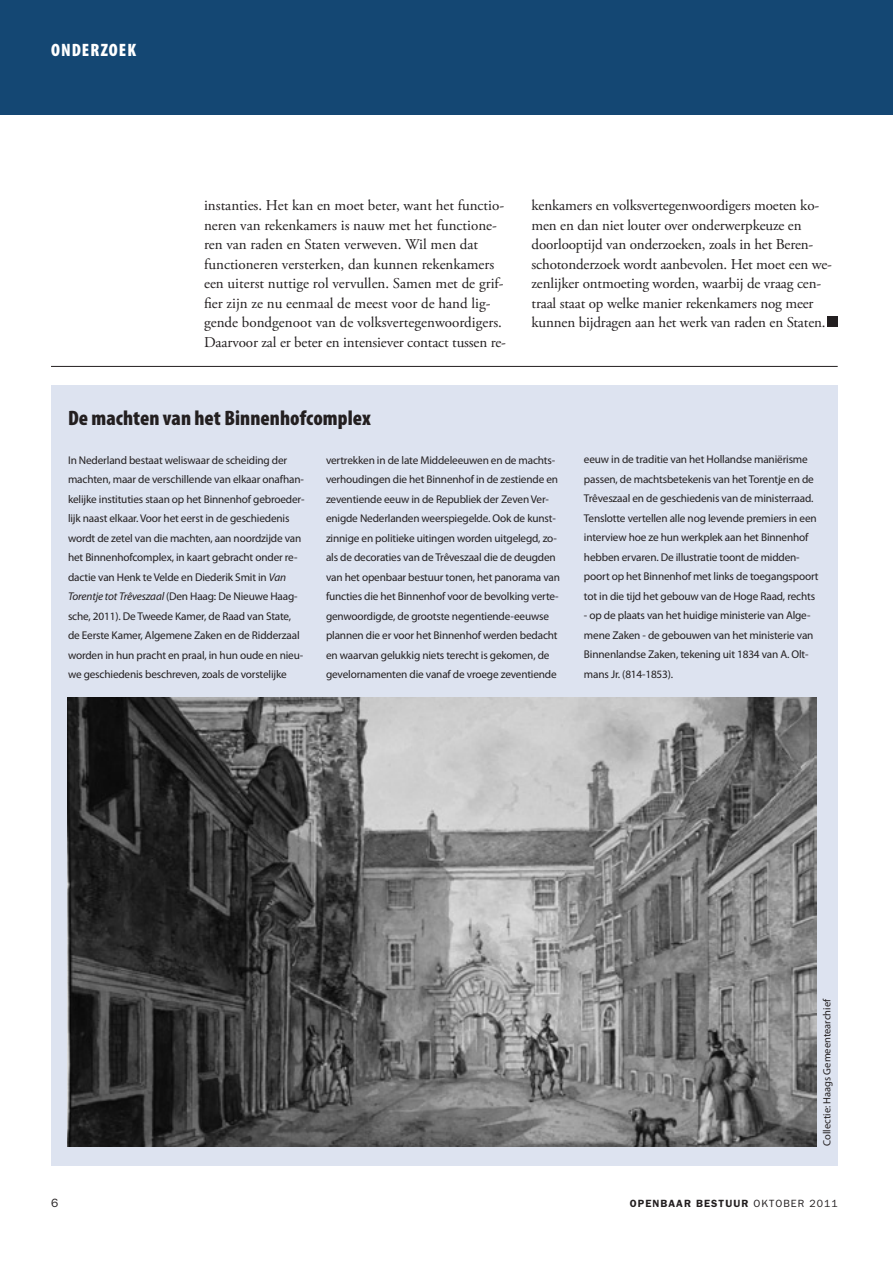
<style>
.page{position:relative;width:893px;height:1263px;background:#fff}
.page>*{position:absolute;margin:0;border:0;box-sizing:border-box;transform-origin:0 0}
.t1{font:900 condensed 21px "Myriad Pro";letter-spacing:.005em;color:#231f20}
.t2{font:900 condensed 18px "Myriad Pro";letter-spacing:.06em;color:#fff}
.t3{font:15px/19.5px "Adobe Garamond Pro";letter-spacing:-.01em;color:#231f20}
.t4{font:12px "ITC Franklin Gothic Std";color:#231f20}
.t5{font:11.25px/19.5px "Myriad Pro";letter-spacing:-.015em;color:#231f20}
.t6{font:10.5px "Myriad Pro";color:#231f20}
.t7{font:600 10.5px "ITC Franklin Gothic Std";letter-spacing:.1em;color:#231f20}
.s1{font-style:italic}
.s2{font-weight:400}
</style>
<div class="page">
<div style="left:0;top:0;width:893px;height:115px;background:#144773"></div>
<div style="left:827px;top:316px;width:11px;height:11px;background:#231f20"></div>
<div style="left:51px;top:386px;width:787px;height:779px;background:#dde3f0"></div>
<hr style="left:51px;top:366px;width:787px;height:1px;background:#231f20">
<img style="left:67px;top:697px;width:749px;height:449px">
<h2 class="t2" style="left:51px;top:38px;width:87px">ONDERZOEK</h2>
<p class="t3" style="left:204px;top:196px;width:303px">instanties. Het kan en moet beter, want het functio&shy;neren van rekenkamers is nauw met het functione&shy;ren van raden en Staten verweven. Wil men dat functioneren versterken, dan kunnen rekenkamers een uiterst nuttige rol vervullen. Samen met de grif&shy;fier zijn ze nu eenmaal de meest voor de hand lig&shy;gende bondgenoot van de volksvertegenwoordigers.<br>Daarvoor zal er beter en intensiever contact tussen re-</p>
<p class="t3" style="left:531px;top:196px;width:302px">kenkamers en volksvertegenwoordigers moeten ko&shy;men en dan niet louter over onderwerpkeuze en doorlooptijd van onderzoeken, zoals in het Beren&shy;schotonderzoek wordt aanbevolen. Het moet een we&shy;zenlijker ontmoeting worden, waarbij de vraag cen&shy;traal staat op welke manier rekenkamers nog meer kunnen bijdragen aan het werk van raden en Staten.</p>
<h1 class="t1" style="left:68px;top:404px;width:304px">De machten van het Binnenhofcomplex</h1>
<p class="t5" style="left:68px;top:450px;width:238px">In Nederland bestaat weliswaar de scheiding der machten, maar de verschillende van elkaar onafhan&shy;kelijke instituties staan op het Binnenhof gebroeder&shy;lijk naast elkaar. Voor het eerst in de geschiedenis wordt de zetel van die machten, aan noordzijde van het Binnenhofcomplex, in kaart gebracht onder re&shy;dactie van Henk te Velde en Diederik Smit in <span class="s1">Van Torentje tot Trêveszaal</span> (Den Haag: De Nieuwe Haag&shy;sche, 2011). De Tweede Kamer, de Raad van State, de Eerste Kamer, Algemene Zaken en de Ridderzaal worden in hun pracht en praal, in hun oude en nieu&shy;we geschiedenis beschreven, zoals de vorstelijke</p>
<p class="t5" style="left:326px;top:450px;width:236px">vertrekken in de late Middeleeuwen en de machts&shy;verhoudingen die het Binnenhof in de zestiende en zeventiende eeuw in de Republiek der Zeven Ver&shy;enigde Nederlanden weerspiegelde. Ook de kunst&shy;zinnige en politieke uitingen worden uitgelegd, zo&shy;als de decoraties van de Trêveszaal die de deugden van het openbaar bestuur tonen, het panorama van functies die het Binnenhof voor de bevolking verte&shy;genwoordigde, de grootste negentiende-eeuwse plannen die er voor het Binnenhof werden bedacht en waarvan gelukkig niets terecht is gekomen, de gevelornamenten die vanaf de vroege zeventiende</p>
<p class="t5" style="left:584px;top:450px;width:236px">eeuw in de traditie van het Hollandse maniërisme passen, de machtsbetekenis van het Torentje en de Trêveszaal en de geschiedenis van de ministerraad.<br>Tenslotte vertellen alle nog levende premiers in een interview hoe ze hun werkplek aan het Binnenhof hebben ervaren. De illustratie toont de midden&shy;poort op het Binnenhof met links de toegangspoort tot in die tijd het gebouw van de Hoge Raad, rechts</p>
<p class="t5" style="left:584px;top:606px;width:231px">- op de plaats van het huidige ministerie van Alge&shy;mene Zaken - de gebouwen van het ministerie van Binnenlandse Zaken, tekening uit 1834 van A. Olt&shy;mans Jr. (814-1853).</p>
<p class="t6" style="left:821px;top:1146px;width:149px;rotate:-90deg">Collectie: Haags Gemeentearchief</p>
<p class="t4" style="left:51px;top:1196px;width:9px">6</p>
<p class="t7" style="left:630px;top:1197px;width:210px">OPENBAAR BESTUUR <span class="s2">OKTOBER 2011</span></p>
</div>
